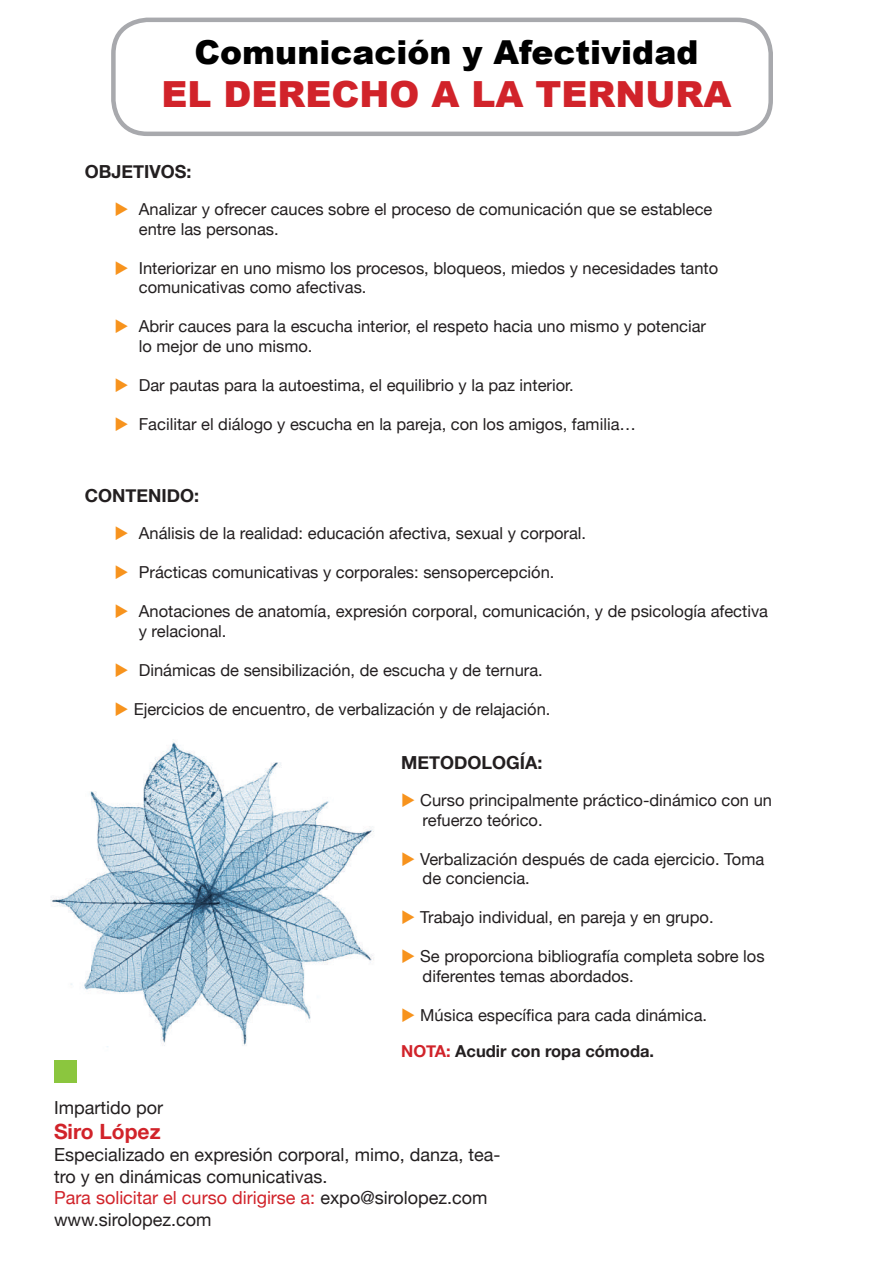
<style>
.page{position:relative;width:893px;height:1263px;background:#fff}
.page>*{position:absolute;margin:0;border:0;box-sizing:border-box;transform-origin:0 0}
.t1{font:900 36px "Arial";color:#d1232a}
.t2{font:900 33px "Arial";color:#000}
.t3{font:700 21px "Helvetica Neue";color:#d1232a}
.t4{font:18px/21.6px "Helvetica Neue";color:#231f20}
.t5{font:700 18px "Helvetica Neue";color:#231f20}
.t6{font:16.5px/19.5px "Helvetica Neue";color:#231f20}
.s1{color:#f7931d}
.s2{font-weight:700;color:#d1232a}
.s3{font-weight:700}
.s4{color:#d1232a}
</style>
<div class="page">
<div style="left:111px;top:18px;width:662px;height:118px;border:4px solid #a8a9ad;border-radius:34px"></div>
<img style="left:51px;top:742px;width:323px;height:305px">
<div style="left:54px;top:1060px;width:23px;height:23px;background:#8bc63e"></div>
<h2 class="t2" style="left:195px;top:28px;width:505px">Comunicación y Afectividad</h2>
<h1 class="t1" style="left:161px;top:68px;width:571px">EL DERECHO A LA TERNURA</h1>
<p class="t5" style="left:85px;top:155px;width:108px">OBJETIVOS:</p>
<p class="t6" style="left:139px;top:198px;width:575px;text-indent:-24px"><span class="s1">◆</span> Analizar y ofrecer cauces sobre el proceso de comunicación que se establece entre las personas.</p>
<p class="t6" style="left:139px;top:257px;width:581px;text-indent:-24px"><span class="s1">◆</span> Interiorizar en uno mismo los procesos, bloqueos, miedos y necesidades tanto comunicativas como afectivas.</p>
<p class="t6" style="left:139px;top:315px;width:569px;text-indent:-24px"><span class="s1">◆</span> Abrir cauces para la escucha interior, el respeto hacia uno mismo y potenciar lo mejor de uno mismo.</p>
<p class="t6" style="left:115px;top:374px;width:461px"><span class="s1">◆</span> Dar pautas para la autoestima, el equilibrio y la paz interior.</p>
<p class="t6" style="left:115px;top:413px;width:523px"><span class="s1">◆</span> Facilitar el diálogo y escucha en la pareja, con los amigos, familia…</p>
<p class="t5" style="left:85px;top:479px;width:116px">CONTENIDO:</p>
<p class="t6" style="left:115px;top:522px;width:473px"><span class="s1">◆</span> Análisis de la realidad: educación afectiva, sexual y corporal.</p>
<p class="t6" style="left:115px;top:561px;width:441px"><span class="s1">◆</span> Prácticas comunicativas y corporales: sensopercepción.</p>
<p class="t6" style="left:139px;top:600px;width:631px;text-indent:-24px"><span class="s1">◆</span> Anotaciones de anatomía, expresión corporal, comunicación, y de psicología afectiva y relacional.</p>
<p class="t6" style="left:115px;top:659px;width:430px"><span class="s1">◆</span> Dinámicas de sensibilización, de escucha y de ternura.</p>
<p class="t6" style="left:115px;top:698px;width:437px"><span class="s1">◆</span> Ejercicios de encuentro, de verbalización y de relajación.</p>
<p class="t5" style="left:401px;top:746px;width:143px">METODOLOGÍA:</p>
<p class="t6" style="left:423px;top:789px;width:351px;text-indent:-21px"><span class="s1">◆</span> Curso principalmente práctico-dinámico con un refuerzo teórico.</p>
<p class="t6" style="left:423px;top:848px;width:343px;text-indent:-21px"><span class="s1">◆</span> Verbalización después de cada ejercicio. Toma de conciencia.</p>
<p class="t6" style="left:401px;top:906px;width:314px"><span class="s1">◆</span> Trabajo individual, en pareja y en grupo.</p>
<p class="t6" style="left:423px;top:945px;width:344px;text-indent:-21px"><span class="s1">◆</span> Se proporciona bibliografía completa sobre los diferentes temas abordados.</p>
<p class="t6" style="left:401px;top:996px;width:308px;line-height:36px"><span class="s1">◆</span> Música específica para cada dinámica.<br><span class="s2">NOTA:</span> <span class="s3">Acudir con ropa cómoda.</span></p>
<p class="t4" style="left:54px;top:1096px;width:111px">Impartido por</p>
<p class="t3" style="left:54px;top:1113px;width:108px">Siro López</p>
<p class="t4" style="left:54px;top:1142px;width:448px">Especializado en expresión corporal, mimo, danza, tea&shy;tro y en dinámicas comunicativas.<br><span class="s4">Para solicitar el curso dirigirse a:</span> expo@sirolopez.com www.sirolopez.com</p>
</div>
